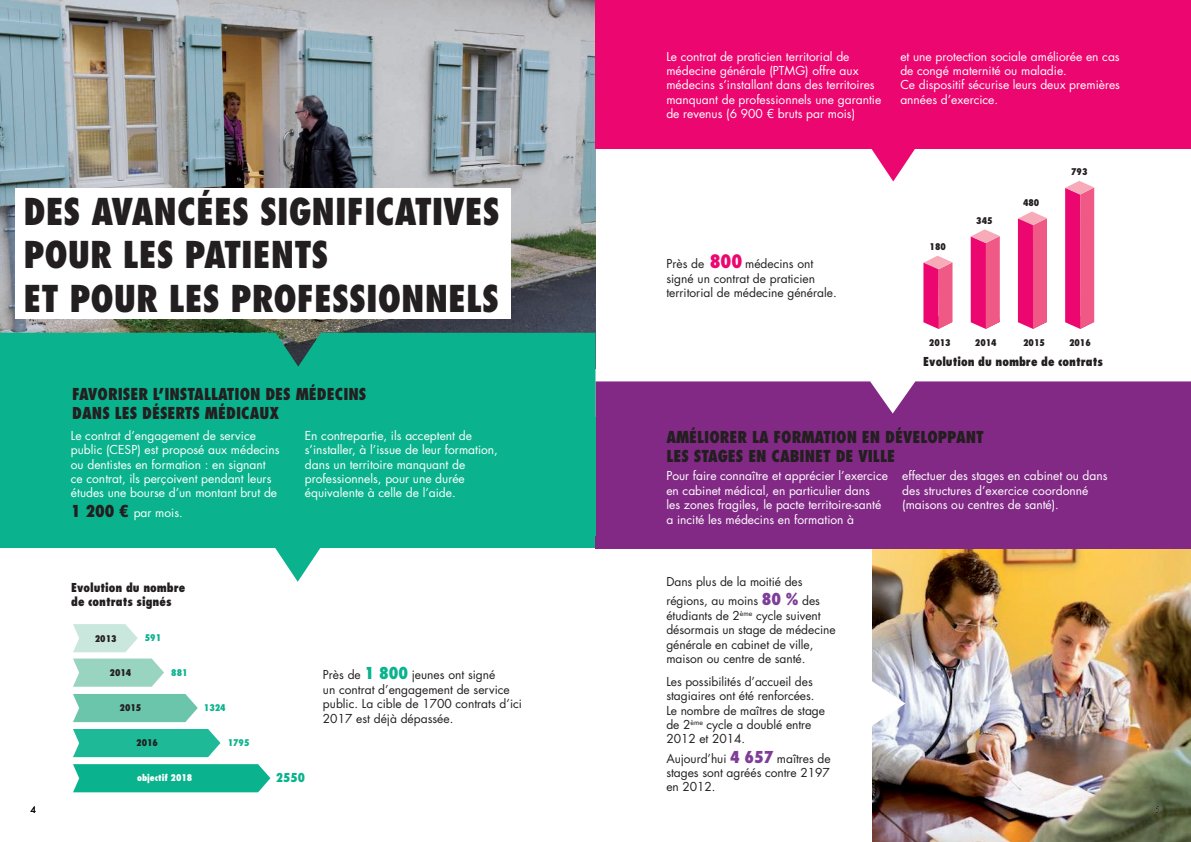
<style>
.page{position:relative;width:1191px;height:842px;background:#fff}
.page>*{position:absolute;margin:0;border:0;box-sizing:border-box;transform-origin:0 0}
.t1{font:800 condensed 36px/43.2px "Futura Std";color:#231f20}
.t2{font:800 condensed 16px/19.2px "Futura Std";color:#231f20}
.t3{font:12px/14.4px "Futura Std";color:#fff}
.t4{font:12px/14.4px "Futura Std";letter-spacing:-.005em;color:#231f20}
.t5{font:800 condensed 12px/14.4px "Futura Std";color:#231f20}
.t6{font:800 condensed 12px "Futura Std";color:#0ab38d}
.t7{font:800 condensed 9px "Futura Std";color:#231f20}
.t8{font:800 condensed 9px "Futura Std";color:#0ab38d}
.t9{font:800 condensed 9px "Futura Std";color:#fff}
.t10{font:9px "Futura Std";color:#000}
.s1{font-weight:800;font-stretch:condensed;font-size:16px;color:#231f20}
.s2{font-weight:800;font-stretch:condensed;font-size:16px;color:#0ab38d}
.s3{font-weight:800;font-stretch:condensed;font-size:18px;color:#ec066f}
.s4{font-weight:800;font-stretch:condensed;font-size:16px;color:#7e3e98}
</style>
<div class="page">
<img style="left:0;top:0;width:595px;height:333px">
<div style="left:15px;top:188px;width:495px;height:131px;background:#fff"></div>
<img style="left:872px;top:548px;width:319px;height:294px">
<div style="left:595px;top:381px;width:596px;height:155px;background:#822985"></div>
<div style="left:595px;top:0;width:596px;height:148px;background:#ec066f"></div>
<div style="left:0;top:417px;width:595px;height:131px;background:#0ab38d"></div>
<svg style="left:275px;top:548px;width:45px;height:34px"></svg>
<div style="left:0;top:333px;width:595px;height:84px;background:#0ab38d"></div>
<div style="left:73px;top:729px;width:147px;height:28px;background:#1eb996"></div>
<svg style="left:73px;top:764px;width:197px;height:28px;background:#16b692"></svg>
<svg style="left:73px;top:694px;width:125px;height:28px;background:#75c9b0"></svg>
<svg style="left:73px;top:624px;width:91px;height:63px"></svg>
<svg style="left:923px;top:256px;width:29px;height:73px;background:#f04f8d"></svg>
<svg style="left:970px;top:229px;width:29px;height:100px;background:#f0498a"></svg>
<svg style="left:1018px;top:212px;width:29px;height:117px;background:#ef4084"></svg>
<svg style="left:1065px;top:181px;width:29px;height:148px;background:#ef3f83"></svg>
<svg style="left:870px;top:148px;width:46px;height:33px"></svg>
<svg style="left:872px;top:681px;width:33px;height:45px"></svg>
<div style="left:595px;top:536px;width:596px;height:12px;background:#822985"></div>
<p class="t3" style="left:666px;top:49px;width:216px">Le contrat de praticien territorial de médecine générale (PTMG) offre aux médecins s’installant dans des territoires manquant de professionnels une garantie de revenus (6 900 € bruts par mois)</p>
<p class="t3" style="left:900px;top:49px;width:221px">et une protection sociale améliorée en cas de congé maternité ou maladie.<br>Ce dispositif sécurise leurs deux premières années d’exercice.</p>
<h1 class="t1" style="left:23px;top:190px;width:478px">DES AVANCÉES SIGNIFICATIVES<br>POUR LES PATIENTS<br>ET POUR LES PROFESSIONNELS</h1>
<h2 class="t2" style="left:72px;top:384px;width:296px">FAVORISER L’INSTALLATION DES MÉDECINS<br>DANS LES DÉSERTS MÉDICAUX</h2>
<p class="t3" style="left:71px;top:428px;width:210px">Le contrat d’engagement de service public (CESP) est proposé aux médecins ou dentistes en formation : en signant ce contrat, ils perçoivent pendant leurs études une bourse d’un montant brut de</p>
<p class="t3" style="left:71px;top:505px;width:113px"><span class="s1">1 200 €</span> par mois.</p>
<p class="t3" style="left:305px;top:428px;width:195px">En contrepartie, ils acceptent de s’installer, à l’issue de leur formation, dans un territoire manquant de professionnels, pour une durée équivalente à celle de l’aide.</p>
<p class="t5" style="left:71px;top:580px;width:116px">Evolution du nombre de contrats signés</p>
<p class="t8" style="left:145px;top:632px;width:18px">591</p>
<p class="t8" style="left:171px;top:667px;width:18px">881</p>
<p class="t7" style="left:95px;top:633px;width:23px">2013</p>
<p class="t7" style="left:110px;top:667px;width:23px">2014</p>
<p class="t7" style="left:120px;top:702px;width:23px">2015</p>
<p class="t7" style="left:136px;top:737px;width:23px">2016</p>
<p class="t9" style="left:137px;top:772px;width:57px">objectif 2018</p>
<p class="t8" style="left:204px;top:702px;width:23px">1324</p>
<p class="t8" style="left:228px;top:737px;width:23px">1795</p>
<p class="t6" style="left:276px;top:770px;width:30px">2550</p>
<p class="t4" style="left:323px;top:668px;width:200px">Près de <span class="s2">1 800</span> jeunes ont signé<br>un contrat d’engagement de service public. La cible de 1700 contrats d’ici<br>2017 est déjà dépassée.</p>
<p class="t4" style="left:666px;top:257px;width:172px">Près de <span class="s3">800</span> médecins ont signé un contrat de praticien territorial de médecine générale.</p>
<p class="t7" style="left:929px;top:241px;width:18px">180</p>
<p class="t7" style="left:976px;top:215px;width:18px">345</p>
<p class="t7" style="left:1023px;top:197px;width:18px">480</p>
<p class="t7" style="left:1071px;top:166px;width:18px">793</p>
<p class="t7" style="left:975px;top:337px;width:23px">2014</p>
<p class="t7" style="left:1023px;top:337px;width:23px">2015</p>
<p class="t7" style="left:1069px;top:337px;width:23px">2016</p>
<p class="t5" style="left:923px;top:354px;width:181px">Evolution du nombre de contrats</p>
<p class="t7" style="left:929px;top:337px;width:23px">2013</p>
<h2 class="t2" style="left:666px;top:427px;width:319px">AMÉLIORER LA FORMATION EN DÉVELOPPANT<br>LES STAGES EN CABINET DE VILLE</h2>
<p class="t3" style="left:666px;top:469px;width:223px">Pour faire connaître et apprécier l’exercice en cabinet médical, en particulier dans<br>les zones fragiles, le pacte territoire-santé a incité les médecins en formation à</p>
<p class="t3" style="left:902px;top:469px;width:207px">effectuer des stages en cabinet ou dans des structures d’exercice coordonné (maisons ou centres de santé).</p>
<p class="t4" style="left:666px;top:572px;width:155px;line-height:19.2px">Dans plus de la moitié des régions, au moins <span class="s4">80 %</span> des</p>
<p class="t4" style="left:666px;top:608px;width:171px">étudiants de 2<sup>ème</sup> cycle suivent désormais un stage de médecine générale en cabinet de ville, maison ou centre de santé.</p>
<p class="t4" style="left:666px;top:674px;width:160px">Les possibilités d’accueil des stagiaires ont été renforcées.<br>Le nombre de maîtres de stage de 2<sup>ème</sup> cycle a doublé entre<br>2012 et 2014.</p>
<p class="t4" style="left:666px;top:751px;width:166px;text-align:justify">Aujourd’hui <span class="s4">4 657</span> maîtres de stages sont agréés contre 2197 en 2012.</p>
<p class="t10" style="left:30px;top:804px;width:7px">4</p>
<p class="t10" style="left:1155px;top:804px;width:7px">5</p>
</div>
